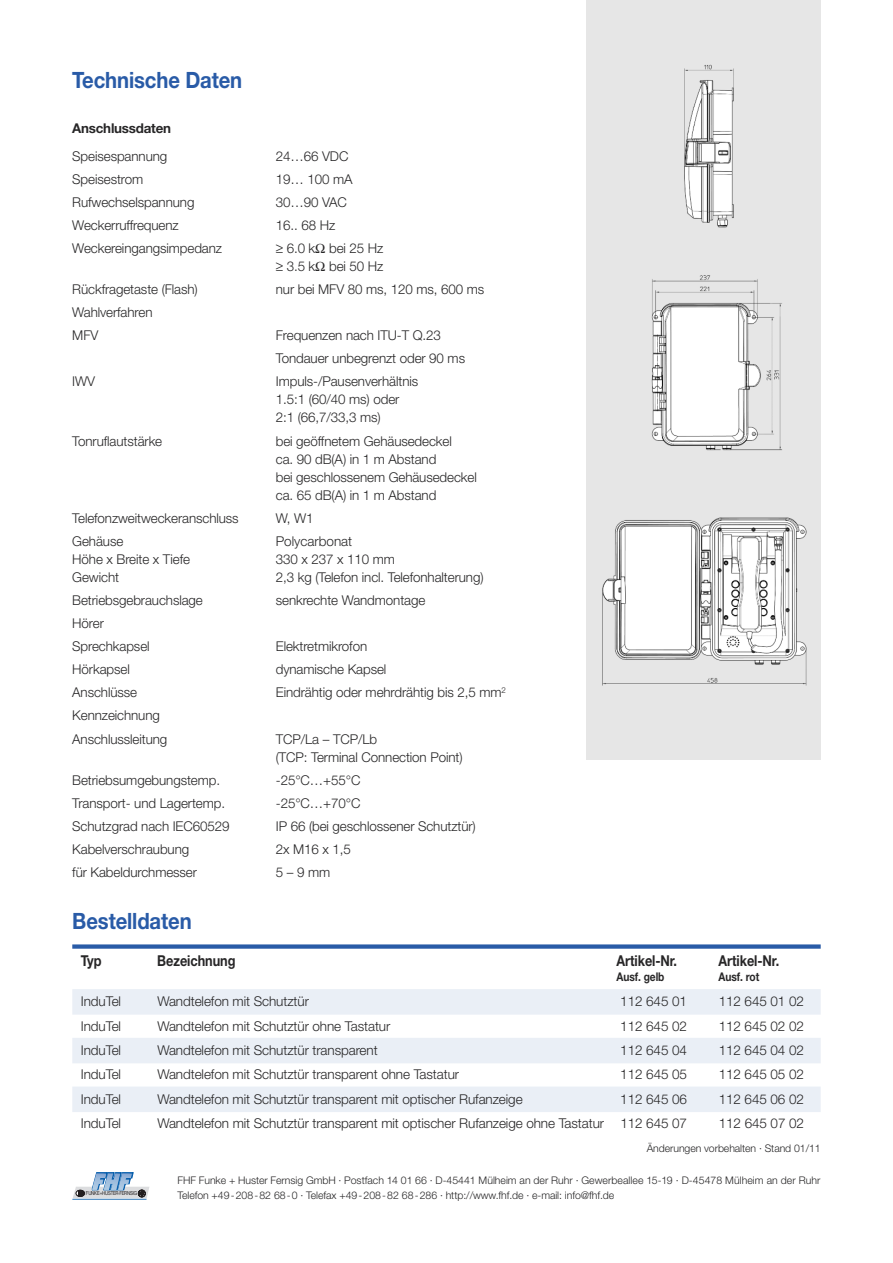
<style>
.page{position:relative;width:893px;height:1263px;background:#fff}
.page>*{position:absolute;margin:0;border:0;box-sizing:border-box;transform-origin:0 0}
.t1{font:700 22.5px "Helvetica Neue";letter-spacing:-.005em;color:#295ba7;scale:.9 1}
.t2{font:700 15px "Helvetica Neue";letter-spacing:-.005em;color:#272627;scale:.85 1}
.t3{font:300 13.5px/18px "Helvetica Neue";letter-spacing:-.005em;color:#272627}
.t4{font:700 13.5px "Helvetica Neue";letter-spacing:-.015em;color:#272627}
.t5{font:700 12px "Helvetica Neue";letter-spacing:-.005em;color:#272627;scale:.85 1}
.t6{font:300 10.5px/14.9px "Helvetica Neue";letter-spacing:-.005em;color:#272627}
.t7{font:5.55px "Helvetica Neue";letter-spacing:-.05em;color:#231f20;scale:.8 1}
</style>
<div class="page">
<img style="left:587px;top:0;width:234px;height:759px">
<div style="left:72px;top:944px;width:749px;height:5px;background:#295ba7"></div>
<div style="left:72px;top:989px;width:749px;height:26px;background:#eaeff6"></div>
<div style="left:72px;top:1038px;width:749px;height:25px;background:#eaeff6"></div>
<div style="left:72px;top:1086px;width:749px;height:26px;background:#eaeff6"></div>
<svg style="left:72px;top:1198px;width:75px;height:1px"></svg>
<hr style="left:72px;top:1199px;width:75px;height:1px;background:#015bab">
<svg style="left:73px;top:1172px;width:76px;height:26px"></svg>
<div style="left:76px;top:1190px;width:9px;height:6px;border:1px solid #231f20;border-radius:50%"></div>
<h1 class="t1" style="left:72px;top:72px;width:190px">Technische Daten</h1>
<p class="t4" style="left:72px;top:123px;width:100px">Anschlussdaten</p>
<p class="t3" style="left:72px;top:148px;width:97px">Speisespannung</p>
<p class="t3" style="left:276px;top:148px;width:74px">24…66 VDC</p>
<p class="t3" style="left:72px;top:171px;width:72px">Speisestrom</p>
<p class="t3" style="left:276px;top:171px;width:78px">19… 100 mA</p>
<p class="t3" style="left:72px;top:194px;width:124px">Rufwechselspannung</p>
<p class="t3" style="left:276px;top:194px;width:73px">30…90 VAC</p>
<p class="t3" style="left:72px;top:217px;width:108px">Weckerruffrequenz</p>
<p class="t3" style="left:276px;top:217px;width:61px">16.. 68 Hz</p>
<p class="t3" style="left:72px;top:240px;width:151px">Weckereingangsimpedanz</p>
<p class="t3" style="left:276px;top:240px;width:109px">≥ 6.0 k bei 25 Hz ≥ 3.5 k bei 50 Hz</p>
<p class="t3" style="left:72px;top:281px;width:127px">Rückfragetaste (Flash)</p>
<p class="t3" style="left:276px;top:281px;width:210px">nur bei MFV 80 ms, 120 ms, 600 ms</p>
<p class="t3" style="left:72px;top:302px;width:82px;line-height:23.1px">Wahlverfahren<br>MFV</p>
<p class="t3" style="left:276px;top:325px;width:191px;line-height:23.1px">Frequenzen nach ITU-T Q.23<br>Tondauer unbegrenzt oder 90 ms</p>
<p class="t3" style="left:72px;top:374px;width:24px">IWV</p>
<p class="t3" style="left:276px;top:374px;width:144px">Impuls-/Pausenverhältnis<br>1.5:1 (60/40 ms) oder<br>2:1 (66,7/33,3 ms)</p>
<p class="t3" style="left:72px;top:433px;width:91px">Tonruflautstärke</p>
<p class="t3" style="left:276px;top:433px;width:203px">bei geöffnetem Gehäusedeckel<br>ca. 90 dB(A) in 1 m Abstand<br>bei geschlossenem Gehäusedeckel ca. 65 dB(A) in 1 m Abstand</p>
<p class="t3" style="left:72px;top:510px;width:168px">Telefonzweitweckeranschluss</p>
<p class="t3" style="left:276px;top:510px;width:39px">W, W1</p>
<p class="t3" style="left:72px;top:533px;width:53px">Gehäuse</p>
<p class="t3" style="left:276px;top:533px;width:78px">Polycarbonat</p>
<p class="t3" style="left:72px;top:551px;width:119px">Höhe x Breite x Tiefe</p>
<p class="t3" style="left:276px;top:551px;width:121px">330 x 237 x 110 mm</p>
<p class="t3" style="left:72px;top:569px;width:48px">Gewicht</p>
<p class="t3" style="left:276px;top:569px;width:209px">2,3 kg (Telefon incl. Telefonhalterung)</p>
<p class="t3" style="left:72px;top:592px;width:132px">Betriebsgebrauchslage</p>
<p class="t3" style="left:276px;top:592px;width:151px">senkrechte Wandmontage</p>
<p class="t3" style="left:72px;top:613px;width:79px;line-height:23.1px">Hörer<br>Sprechkapsel</p>
<p class="t3" style="left:276px;top:639px;width:93px">Elektretmikrofon</p>
<p class="t3" style="left:72px;top:662px;width:59px">Hörkapsel</p>
<p class="t3" style="left:276px;top:662px;width:112px">dynamische Kapsel</p>
<p class="t3" style="left:72px;top:685px;width:66px">Anschlüsse</p>
<p class="t3" style="left:276px;top:685px;width:232px">Eindrähtig oder mehrdrähtig bis 2,5 mm<sup>2</sup></p>
<p class="t3" style="left:72px;top:705px;width:97px;line-height:23.1px">Kennzeichnung<br>Anschlussleitung</p>
<p class="t3" style="left:276px;top:731px;width:188px">TCP/La – TCP/Lb<br>(TCP: Terminal Connection Point)</p>
<p class="t3" style="left:72px;top:772px;width:149px">Betriebsumgebungstemp.</p>
<p class="t3" style="left:276px;top:772px;width:86px">-25°C…+55°C</p>
<p class="t3" style="left:72px;top:795px;width:154px">Transport- und Lagertemp.</p>
<p class="t3" style="left:276px;top:795px;width:86px">-25°C…+70°C</p>
<p class="t3" style="left:72px;top:818px;width:159px">Schutzgrad nach IEC60529</p>
<p class="t3" style="left:276px;top:818px;width:201px">IP 66 (bei geschlossener Schutztür)</p>
<p class="t3" style="left:72px;top:841px;width:118px">Kabelverschraubung</p>
<p class="t3" style="left:276px;top:841px;width:77px">2x M16 x 1,5</p>
<p class="t3" style="left:72px;top:864px;width:126px">für Kabeldurchmesser</p>
<p class="t3" style="left:276px;top:864px;width:56px">5–9mm</p>
<h1 class="t1" style="left:72px;top:912px;width:134px">Bestelldaten</h1>
<p class="t2" style="left:81px;top:955px;width:26px">Typ</p>
<p class="t2" style="left:157px;top:955px;width:93px">Bezeichnung</p>
<p class="t2" style="left:617px;top:955px;width:73px">Artikel-Nr.</p>
<p class="t2" style="left:719px;top:955px;width:73px">Artikel-Nr.</p>
<p class="t5" style="left:617px;top:972px;width:58px">Ausf. gelb</p>
<p class="t5" style="left:719px;top:972px;width:49px">Ausf. rot</p>
<p class="t3" style="left:81px;top:993px;width:42px">InduTel</p>
<p class="t3" style="left:157px;top:993px;width:153px">Wandtelefon mit Schutztür</p>
<p class="t3" style="left:620px;top:993px;width:68px">112 645 01</p>
<p class="t3" style="left:719px;top:993px;width:87px">112 645 01 02</p>
<p class="t3" style="left:81px;top:1018px;width:42px">InduTel</p>
<p class="t3" style="left:157px;top:1018px;width:234px">Wandtelefon mit Schutztür ohne Tastatur</p>
<p class="t3" style="left:620px;top:1018px;width:68px">112 645 02</p>
<p class="t3" style="left:719px;top:1018px;width:87px">112 645 02 02</p>
<p class="t3" style="left:81px;top:1042px;width:42px">InduTel</p>
<p class="t3" style="left:157px;top:1042px;width:222px">Wandtelefon mit Schutztür transparent</p>
<p class="t3" style="left:620px;top:1042px;width:68px">112 645 04</p>
<p class="t3" style="left:719px;top:1042px;width:87px">112 645 04 02</p>
<p class="t3" style="left:81px;top:1067px;width:42px">InduTel</p>
<p class="t3" style="left:157px;top:1067px;width:303px">Wandtelefon mit Schutztür transparent ohne Tastatur</p>
<p class="t3" style="left:620px;top:1067px;width:68px">112 645 05</p>
<p class="t3" style="left:719px;top:1067px;width:87px">112 645 05 02</p>
<p class="t3" style="left:81px;top:1091px;width:42px">InduTel</p>
<p class="t3" style="left:157px;top:1091px;width:367px">Wandtelefon mit Schutztür transparent mit optischer Rufanzeige</p>
<p class="t3" style="left:620px;top:1091px;width:68px">112 645 06</p>
<p class="t3" style="left:719px;top:1091px;width:87px">112 645 06 02</p>
<p class="t3" style="left:81px;top:1115px;width:42px">InduTel</p>
<p class="t3" style="left:157px;top:1115px;width:531px">Wandtelefon mit Schutztür transparent mit optischer Rufanzeige ohne Tastatur 112 645 07</p>
<p class="t3" style="left:719px;top:1115px;width:87px">112 645 07 02</p>
<p class="t6" style="left:647px;top:1142px;width:175px">Änderungen vorbehalten · Stand 01/11</p>
<p class="t7" style="left:86px;top:1191px;width:65px">FUNKE+HUSTER<sup>•</sup>FERNSIG</p>
<p class="t6" style="left:178px;top:1174px;width:644px">FHF Funke + Huster Fernsig GmbH · Postfach 14 01 66 · D-45441 Mülheim an der Ruhr · Gewerbeallee 15-19 · D-45478 Mülheim an der Ruhr<br>Telefon +49-208-82 68-0 · Telefax +49-208-82 68-286 · http://www.fhf.de · e-mail: info@fhf.de</p>
</div>
